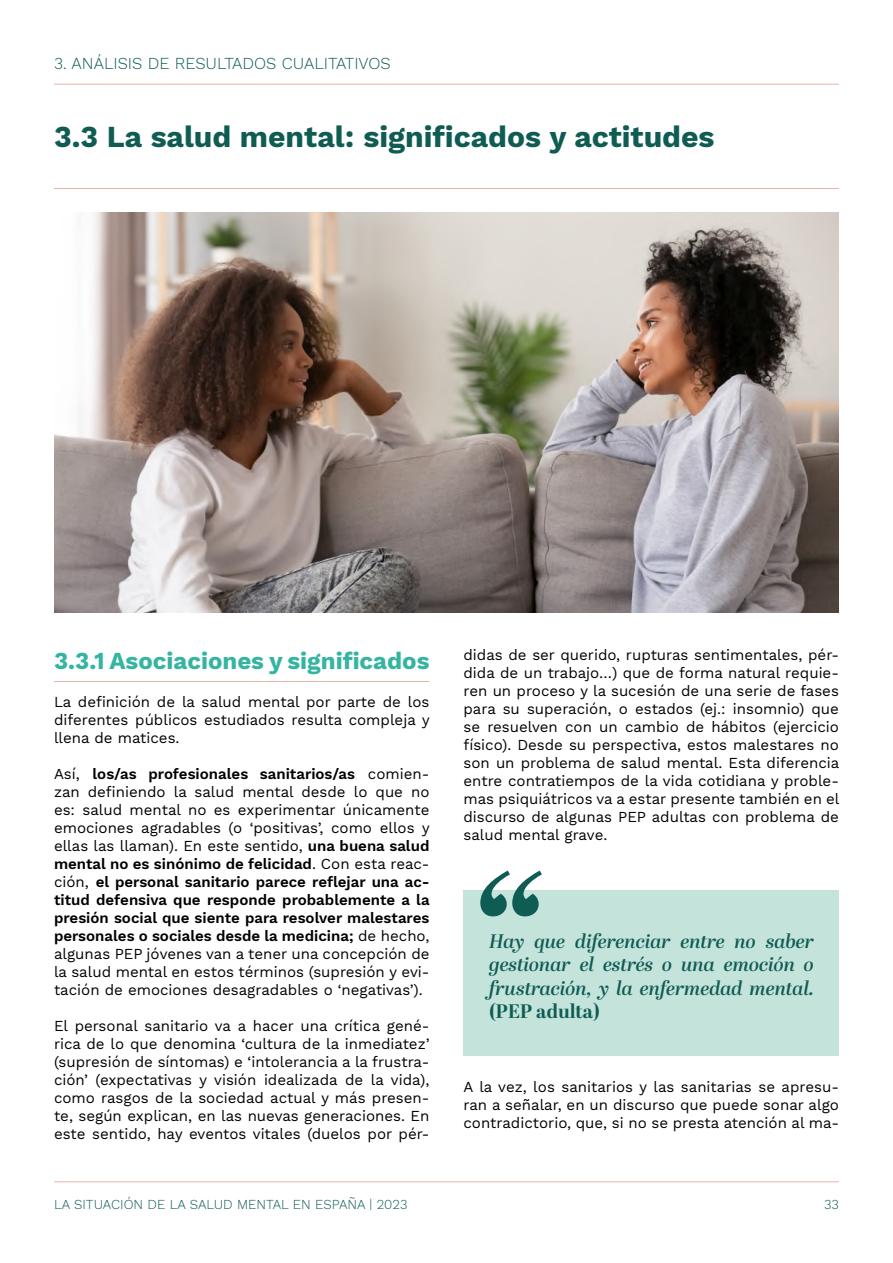
<style>
.page{position:relative;width:893px;height:1263px;background:#fff}
.page>*{position:absolute;margin:0;border:0;box-sizing:border-box;transform-origin:0 0}
.t1{font:italic 600 178.5px "Abril Display";color:#0f5c53}
.t2{font:700 30px "Work Sans";color:#0f5c53}
.t3{font:700 24px "Work Sans";color:#35b4a1}
.t4{font:italic 600 19.5px/23.4px "Abril Display";color:#0f5c53;text-align:justify}
.t5{font:700 19.5px "Abril Display";color:#0f5c53}
.t6{font:300 16.5px "Work Sans";color:#0f5c53}
.t7{font:15px/18px "Work Sans";color:#000;text-align:justify}
.t8{font:300 13.5px "Work Sans";color:#0f5c53}
.s1{font-weight:600}
</style>
<div class="page">
<hr style="left:54px;top:1181px;width:785px;height:1px;background:#e6b5a9">
<hr style="left:54px;top:84px;width:785px;height:1px;background:#e6b5a9">
<hr style="left:54px;top:188px;width:785px;height:1px;background:#e6b5a9">
<hr style="left:54px;top:681px;width:375px;height:1px;background:#e6b5a9">
<div style="left:464px;top:890px;width:375px;height:165px;background:#c4e3db"></div>
<img style="left:54px;top:213px;width:785px;height:399px">
<p class="t6" style="left:54px;top:54px;width:338px">3. ANÁLISIS DE RESULTADOS CUALITATIVOS</p>
<h2 class="t2" style="left:54px;top:119px;width:662px">3.3 La salud mental: significados y actitudes</h2>
<h3 class="t3" style="left:54px;top:647px;width:377px">3.3.1 Asociaciones y significados</h3>
<p class="t7" style="left:54px;top:693px;width:377px">La definición de la salud mental por parte de los diferentes públicos estudiados resulta compleja y llena de matices.</p>
<p class="t7" style="left:54px;top:765px;width:377px">Así, <span class="s1">los/as profesionales sanitarios/as</span> comien&shy;zan definiendo la salud mental desde lo que no es: salud mental no es experimentar únicamente emociones agradables (o ‘positivas’, como ellos y ellas las llaman). En este sentido, <span class="s1">una buena salud mental no es sinónimo de felicidad</span>. Con esta reac&shy;ción, <span class="s1">el personal sanitario parece reflejar una ac&shy;titud defensiva que responde probablemente a la presión social que siente para resolver malestares personales o sociales desde la medicina;</span> de hecho, algunas PEP jóvenes van a tener una concepción de la salud mental en estos términos (supresión y evi&shy;tación de emociones desagradables o ‘negativas’).</p>
<p class="t7" style="left:54px;top:1017px;width:377px">El personal sanitario va a hacer una crítica gené&shy;rica de lo que denomina ‘cultura de la inmediatez’ (supresión de síntomas) e ‘intolerancia a la frustra&shy;ción’ (expectativas y visión idealizada de la vida), como rasgos de la sociedad actual y más presen&shy;te, según explican, en las nuevas generaciones. En este sentido, hay eventos vitales (duelos por pér-</p>
<p class="t7" style="left:463px;top:647px;width:377px">didas de ser querido, rupturas sentimentales, pér&shy;dida de un trabajo…) que de forma natural requie&shy;ren un proceso y la sucesión de una serie de fases para su superación, o estados (ej.: insomnio) que se resuelven con un cambio de hábitos (ejercicio físico). Desde su perspectiva, estos malestares no son un problema de salud mental. Esta diferencia entre contratiempos de la vida cotidiana y proble&shy;mas psiquiátricos va a estar presente también en el discurso de algunas PEP adultas con problema de salud mental grave.</p>
<h1 class="t1" style="left:464px;top:817px;width:74px">“</h1>
<h3 class="t4" style="left:489px;top:930px;width:326px">Hay que diferenciar entre no saber gestionar el estrés o una emoción o frustración, y la enfermedad mental.</h3>
<h3 class="t5" style="left:489px;top:998px;width:112px">(PEP adulta)</h3>
<p class="t7" style="left:463px;top:1079px;width:377px">A la vez, los sanitarios y las sanitarias se apresu&shy;ran a señalar, en un discurso que puede sonar algo contradictorio, que, si no se presta atención al ma-</p>
<p class="t8" style="left:54px;top:1196px;width:355px">LA SITUACIÓN DE LA SALUD MENTAL EN ESPAÑA | 2023</p>
<p class="t8" style="left:824px;top:1196px;width:16px">33</p>
</div>
